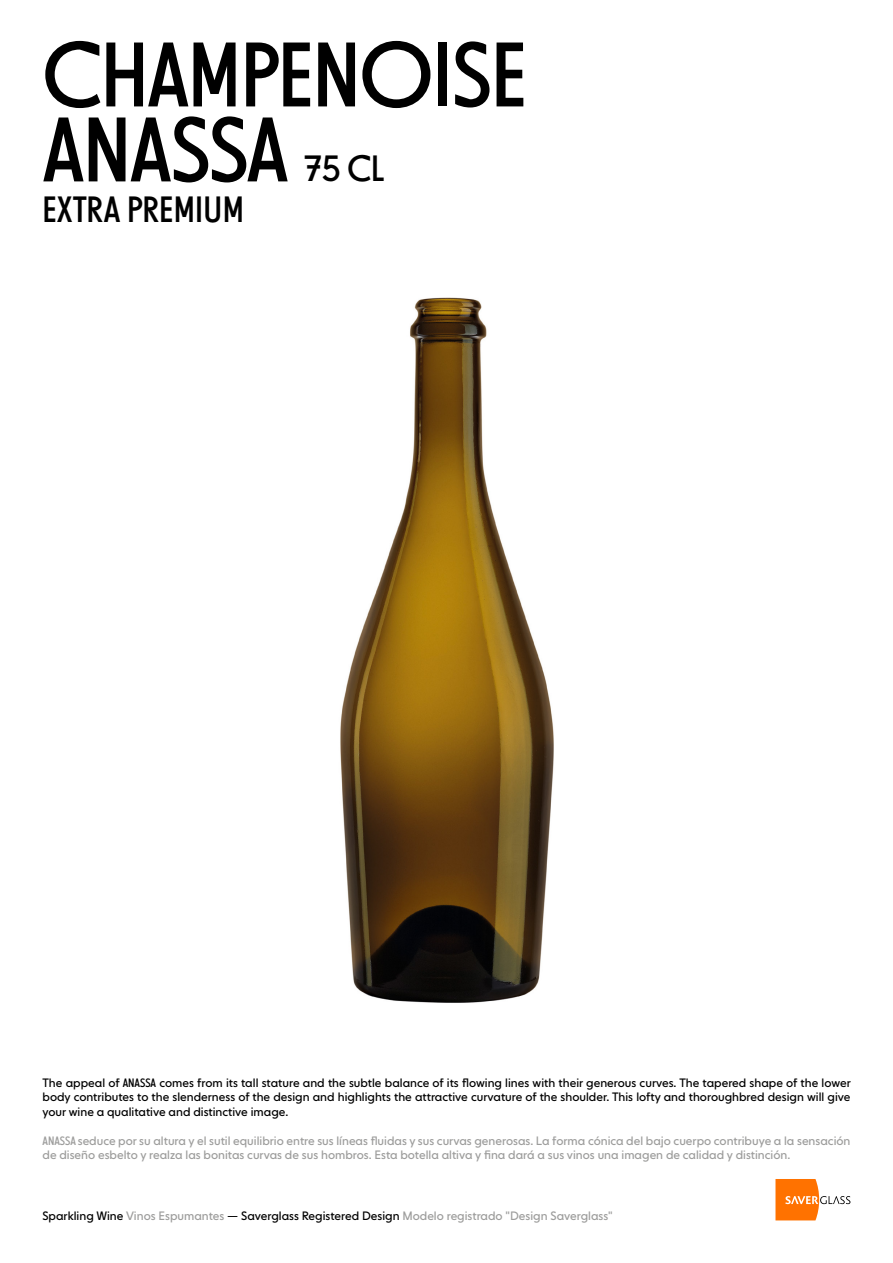
<style>
.page{position:relative;width:893px;height:1263px;background:#fff}
.page>*{position:absolute;margin:0;border:0;box-sizing:border-box;transform-origin:0 0}
.t1{font:90px/75px "NEXT Poster";letter-spacing:-.01em;color:#000}
.t2{font:36px "NEXT Poster";letter-spacing:.01em;color:#000}
.t3{font:12px/14.4px "NEXT Book";color:#9d9d9c}
.t4{font:12px/14.4px "NEXT Book";color:#000;text-align:justify}
.s1{font-family:"NEXT Poster"}
.s2{color:#000}
</style>
<div class="page">
<svg style="left:775px;top:1179px;width:75px;height:41px"></svg>
<img style="left:340px;top:297px;width:214px;height:706px">
<h1 class="t1" style="left:43px;top:38px;width:486px">CHAMPENOISE<br>ANASSA</h1>
<h2 class="t2" style="left:304px;top:147px;width:82px">75 CL</h2>
<h2 class="t2" style="left:43px;top:188px;width:203px">EXTRA PREMIUM</h2>
<p class="t4" style="left:43px;top:1076px;width:810px">The appeal of <span class="s1">ANASSA</span> comes from its tall stature and the subtle balance of its flowing lines with their generous curves. The tapered shape of the lower body contributes to the slenderness of the design and highlights the attractive curvature of the shoulder. This lofty and thoroughbred design will give your wine a qualitative and distinctive image.</p>
<p class="t3" style="left:43px;top:1133px;width:809px"><span class="s1">ANASSA</span> seduce por su altura y el sutil equilibrio entre sus líneas fluidas y sus curvas generosas. La forma cónica del bajo cuerpo contribuye a la sensación de diseño esbelto y realza las bonitas curvas de sus hombros. Esta botella altiva y fina dará a sus vinos una imagen de calidad y distinción.</p>
<p class="t3" style="left:43px;top:1209px;width:572px"><span class="s2">Sparkling Wine</span> Vinos Espumantes <span class="s2">— Saverglass Registered Design</span> Modelo registrado "Design Saverglass"</p>
</div>
